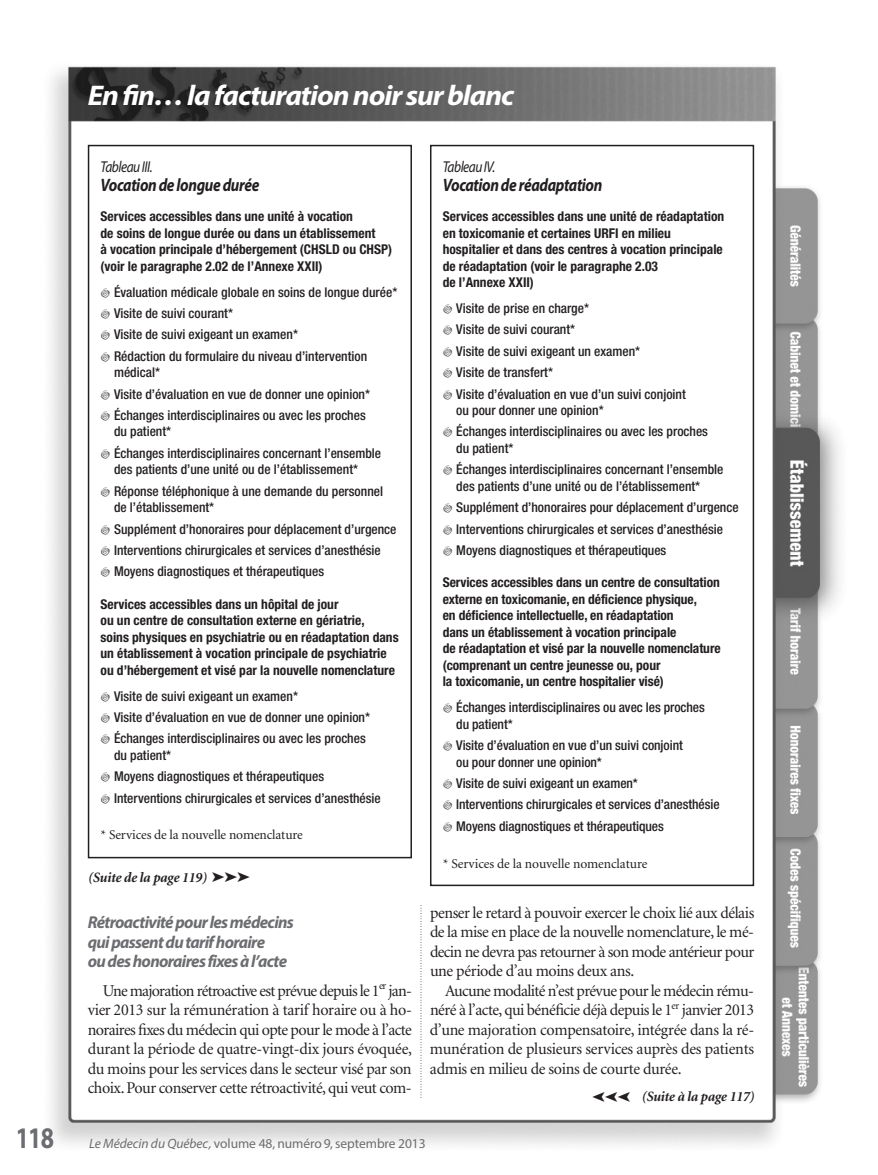
<style>
.page{position:relative;width:878px;height:1175px;background:#fff}
.page>*{position:absolute;margin:0;border:0;box-sizing:border-box;transform-origin:0 0}
.t1{font:700 30px "Myriad Pro";color:#6c6d70;scale:.8 1}
.t2{font:italic 700 28.5px "Myriad Pro";letter-spacing:-.035em;color:#fff;scale:1.05 1}
.t3{font:italic 700 18px "Myriad Pro";letter-spacing:-.025em;color:#231f20;scale:.85 1}
.t4{font:italic 700 17.25px/19.5px "Myriad Pro";letter-spacing:-.04em;color:#6c6d70}
.t5{font:16.5px/19.5px "Minion";letter-spacing:-.025em;color:#231f20;text-align:justify}
.t6{font:italic 15.75px "Myriad Pro";letter-spacing:-.035em;color:#231f20;scale:.85 1}
.t7{font:italic 700 14.25px "Minion";letter-spacing:-.02em;color:#231f20}
.t8{font:14.25px "Zapf Dingbats";color:#231f20}
.t9{font:500 condensed 13.5px/21.5px "Helvetica Neue";color:#231f20}
.t10{font:700 condensed 13.5px/16.5px "Helvetica Neue";color:#231f20}
.t11{font:13.5px "Minion";letter-spacing:-.01em;color:#231f20}
.t12{font:13.5px "Myriad Pro";letter-spacing:-.005em;color:#6c6d70}
.s1{font-style:italic}
</style>
<div class="page">
<img style="left:50px;top:66px;width:790px;height:1080px">
<svg style="left:420px;top:905px;width:1px;height:192px"></svg>
<div style="left:430px;top:146px;width:323px;height:739px;background:#fff"></div>
<div style="left:430px;top:145px;width:324px;height:741px;border:2px solid #231f20"></div>
<div style="left:88px;top:792px;width:324px;height:122px;background:#fff"></div>
<div style="left:88px;top:146px;width:323px;height:711px;background:#fff"></div>
<div style="left:88px;top:145px;width:324px;height:713px;border:2px solid #231f20"></div>
<h2 class="t2" style="left:88px;top:84px;width:407px">En fin… la facturation noir sur blanc</h2>
<p class="t6" style="left:100px;top:160px;width:63px">Tableau III.</p>
<h3 class="t3" style="left:100px;top:178px;width:188px">Vocation de longue durée</h3>
<p class="t10" style="left:100px;top:209px;width:293px">Services accessibles dans une unité à vocation<br>de soins de longue durée ou dans un établissement<br>à vocation principale d’hébergement (CHSLD ou CHSP) (voir le paragraphe 2.02 de l’Annexe XXII)</p>
<p class="t9" style="left:114px;top:282px;width:285px">Évaluation médicale globale en soins de longue durée* Visite de suivi courant*<br>Visite de suivi exigeant un examen*<br>Rédaction du formulaire du niveau d’intervention</p>
<p class="t9" style="left:114px;top:363px;width:257px">médical*<br>Visite d’évaluation en vue de donner une opinion*<br>Échanges interdisciplinaires ou avec les proches</p>
<p class="t9" style="left:114px;top:422px;width:269px">du patient*<br>Échanges interdisciplinaires concernant l’ensemble</p>
<p class="t9" style="left:114px;top:460px;width:270px">des patients d’une unité ou de l’établissement*<br>Réponse téléphonique à une demande du personnel</p>
<p class="t9" style="left:114px;top:498px;width:284px">de l’établissement*<br>Supplément d’honoraires pour déplacement d’urgence Interventions chirurgicales et services d’anesthésie Moyens diagnostiques et thérapeutiques</p>
<p class="t10" style="left:100px;top:597px;width:299px">Services accessibles dans un hôpital de jour<br>ou un centre de consultation externe en gériatrie,<br>soins physiques en psychiatrie ou en réadaptation dans un établissement à vocation principale de psychiatrie ou d’hébergement et visé par la nouvelle nomenclature</p>
<p class="t9" style="left:114px;top:686px;width:257px">Visite de suivi exigeant un examen*<br>Visite d’évaluation en vue de donner une opinion*<br>Échanges interdisciplinaires ou avec les proches</p>
<p class="t9" style="left:114px;top:745px;width:268px">du patient*<br>Moyens diagnostiques et thérapeutiques<br>Interventions chirurgicales et services d’anesthésie</p>
<p class="t11" style="left:100px;top:829px;width:204px">* Services de la nouvelle nomenclature</p>
<p class="t7" style="left:88px;top:871px;width:164px">(Suite de la page 119) ➤➤➤</p>
<p class="t4" style="left:88px;top:914px;width:208px">Rétroactivité pour les médecins qui passent du tarif horaire<br>ou des honoraires fixes à l’acte</p>
<p class="t5" style="left:88px;top:982px;width:326px;text-indent:15px">Une majoration rétroactive est prévue depuis le 1<sup>er</sup> jan&shy;vier 2013 sur la rémunération à tarif horaire ou à ho&shy;noraires fixes du médecin qui opte pour le mode à l’acte durant la période de quatre-vingt-dix jours évoquée, du moins pour les services dans le secteur visé par son choix. Pour conserver cette rétroactivité, qui veut com-</p>
<p class="t6" style="left:442px;top:160px;width:63px">Tableau IV.</p>
<h3 class="t3" style="left:442px;top:178px;width:189px">Vocation de réadaptation</h3>
<p class="t10" style="left:442px;top:209px;width:283px">Services accessibles dans une unité de réadaptation en toxicomanie et certaines URFI en milieu hospitalier et dans des centres à vocation principale de réadaptation (voir le paragraphe 2.03<br>de l’Annexe XXII)</p>
<p class="t9" style="left:456px;top:299px;width:231px">Visite de prise en charge*<br>Visite de suivi courant*<br>Visite de suivi exigeant un examen*<br>Visite de transfert*<br>Visite d’évaluation en vue d’un suivi conjoint</p>
<p class="t9" style="left:456px;top:401px;width:253px">ou pour donner une opinion*<br>Échanges interdisciplinaires ou avec les proches</p>
<p class="t9" style="left:456px;top:438px;width:269px">du patient*<br>Échanges interdisciplinaires concernant l’ensemble</p>
<p class="t9" style="left:456px;top:476px;width:284px">des patients d’une unité ou de l’établissement* Supplément d’honoraires pour déplacement d’urgence Interventions chirurgicales et services d’anesthésie Moyens diagnostiques et thérapeutiques</p>
<p class="t10" style="left:442px;top:575px;width:279px">Services accessibles dans un centre de consultation externe en toxicomanie, en déficience physique,<br>en déficience intellectuelle, en réadaptation<br>dans un établissement à vocation principale<br>de réadaptation et visé par la nouvelle nomenclature (comprenant un centre jeunesse ou, pour<br>la toxicomanie, un centre hospitalier visé)</p>
<p class="t9" style="left:456px;top:700px;width:250px;line-height:16.5px">Échanges interdisciplinaires ou avec les proches du patient*</p>
<p class="t9" style="left:456px;top:738px;width:228px;line-height:16.5px">Visite d’évaluation en vue d’un suivi conjoint ou pour donner une opinion*</p>
<p class="t9" style="left:456px;top:773px;width:265px">Visite de suivi exigeant un examen*<br>Interventions chirurgicales et services d’anesthésie<br>Moyens diagnostiques et thérapeutiques</p>
<p class="t11" style="left:442px;top:858px;width:206px">* Services de la nouvelle nomenclature</p>
<p class="t5" style="left:430px;top:904px;width:326px">penser le retard à pouvoir exercer le choix lié aux délais de la mise en place de la nouvelle nomenclature, le mé&shy;decin ne devra pas retourner à son mode antérieur pour une période d’au moins deux ans.</p>
<p class="t5" style="left:430px;top:982px;width:326px;text-indent:15px">Aucune modalité n’est prévue pour le médecin rému&shy;néré à l’acte, qui bénéficie déjà depuis le 1<sup>er</sup> janvier 2013 d’une majoration compensatoire, intégrée dans la ré&shy;munération de plusieurs services auprès des patients admis en milieu de soins de courte durée.</p>
<p class="t8" style="left:630px;top:1104px;width:40px;rotate:-180deg">➤➤➤</p>
<p class="t7" style="left:641px;top:1090px;width:114px">(Suite à la page 117)</p>
<h1 class="t1" style="left:16px;top:1126px;width:49px">118</h1>
<p class="t12" style="left:89px;top:1138px;width:338px"><span class="s1">Le Médecin du Québec,</span> volume 48, numéro 9, septembre 2013</p>
</div>
